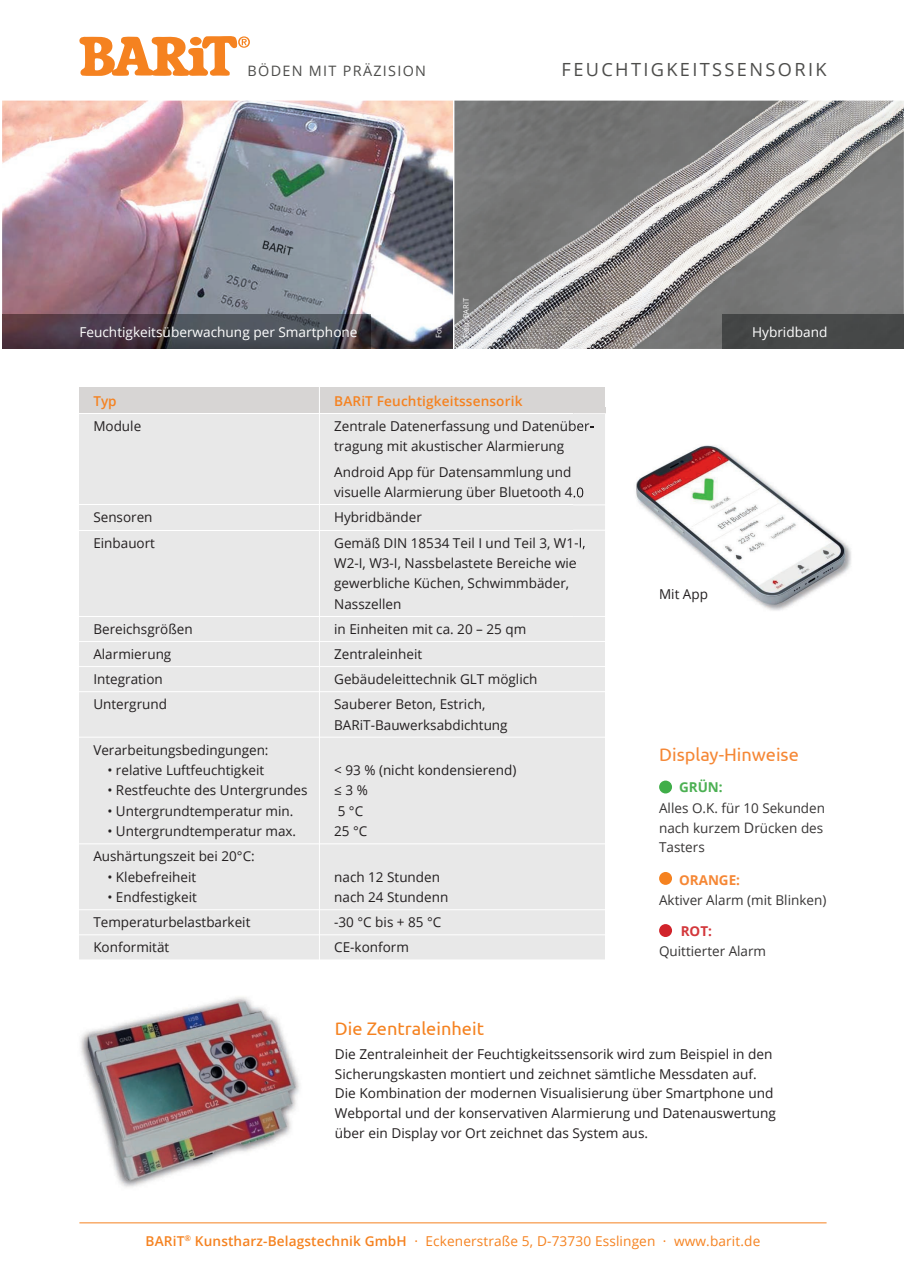
<style>
.page{position:relative;width:906px;height:1276px;background:#fff}
.page>*{position:absolute;margin:0;border:0;box-sizing:border-box;transform-origin:0 0}
.t1{font:18.15px "Jbqqqg Open Sans";letter-spacing:.13em;color:#4d4d4b}
.t2{font:18.15px "Yfdtfq Ubuntu";color:#f58220}
.t3{font:18.15px "Yfdtfq Ubuntu";color:#f58735}
.t4{font:14.4px "Jbqqqg Open Sans";letter-spacing:.09em;color:#4d4d4b}
.t5{font:13.65px/19.6px "Cnwfhv Open Sans";color:#231f20}
.t6{font:13.65px/20.4px "Jbqqqg Open Sans";color:#231f20}
.t7{font:13.65px "Jbqqqg Open Sans";letter-spacing:.01em;color:#f58220}
.t8{font:13.65px/20px "Jbqqqg Open Sans";color:#373535}
.t9{font:13.65px "Cnwfhv Open Sans";color:#fff}
.t10{font:600 13.65px "Pdmyng Open Sans";letter-spacing:.01em;color:#f58220}
.t11{font:13.65px "Cnwfhv Open Sans";color:#373535}
.t12{font:13.65px "Jbqqqg Open Sans";color:#fff}
.t13{font:700 13.65px "Hmvcgx Open Sans";color:#f58735}
.t14{font:700 13.65px "Hmvcgx Open Sans";color:#4cb053}
.t15{font:700 13.65px "Hmvcgx Open Sans";color:#d3373b}
.t16{font:7.5px "Jbqqqg Open Sans";color:#fff}
.s1{font-family:"Open Sans";font-size:14.4px}
.s2{font-family:"Pdmyng Open Sans";font-weight:600}
</style>
<div class="page">
<img style="left:80px;top:997px;width:220px;height:190px">
<hr style="left:79px;top:1222px;width:747px;height:1px;background:#f58220">
<svg style="left:79px;top:36px;width:171px;height:40px"></svg>
<img style="left:2px;top:101px;width:902px;height:248px">
<img style="left:2px;top:315px;width:369px;height:34px">
<div style="left:722px;top:315px;width:182px;height:34px;background:#464848"></div>
<div style="left:79px;top:387px;width:526px;height:572px;background:#e8e8e8"></div>
<div style="left:79px;top:387px;width:526px;height:26px;background:#d7d5d4"></div>
<hr style="left:72px;top:413px;width:551px;height:1px;background:#fff">
<hr style="left:72px;top:504px;width:551px;height:1px;background:#fff">
<hr style="left:72px;top:530px;width:551px;height:1px;background:#fff">
<hr style="left:72px;top:616px;width:551px;height:1px;background:#fff">
<hr style="left:72px;top:641px;width:551px;height:1px;background:#fff">
<hr style="left:72px;top:666px;width:551px;height:1px;background:#fff">
<hr style="left:72px;top:691px;width:551px;height:1px;background:#fff">
<hr style="left:72px;top:737px;width:551px;height:1px;background:#fff">
<hr style="left:72px;top:843px;width:551px;height:1px;background:#fff">
<hr style="left:72px;top:909px;width:551px;height:1px;background:#fff">
<hr style="left:72px;top:934px;width:551px;height:1px;background:#fff">
<hr style="left:319px;top:383px;width:1px;height:587px;background:#fff">
<div style="left:659px;top:780px;width:13px;height:13px;background:#40ae49;border-radius:50%"></div>
<div style="left:659px;top:872px;width:13px;height:13px;background:#f58220;border-radius:50%"></div>
<div style="left:659px;top:924px;width:13px;height:13px;background:#d1232a;border-radius:50%"></div>
<img style="left:582px;top:408px;width:269px;height:203px">
<img style="left:573px;top:413px;width:50px;height:1px">
<img style="left:582px;top:504px;width:41px;height:1px">
<img style="left:582px;top:530px;width:41px;height:1px">
<img style="left:573px;top:420px;width:16px;height:14px">
<svg style="left:573px;top:487px;width:11px;height:13px"></svg>
<svg style="left:574px;top:537px;width:11px;height:12px"></svg>
<svg style="left:573px;top:560px;width:3px;height:8px"></svg>
<p class="t4" style="left:248px;top:61px;width:180px">BÖDEN MIT PRÄZISION</p>
<h1 class="t1" style="left:561px;top:57px;width:266px">FEUCHTIGKEITSSENSORIK</h1>
<p class="t9" style="left:79px;top:322px;width:280px">Feuchtigkeitsüberwachung per Smartphone</p>
<p class="t16" style="left:461px;top:338px;width:42px;rotate:-90deg">Foto: BARiT</p>
<p class="t10" style="left:93px;top:391px;width:25px">Typ</p>
<p class="t10" style="left:334px;top:391px;width:190px">BARiT Feuchtigkeitssensorik</p>
<p class="t6" style="left:93px;top:415px;width:49px">Module</p>
<p class="t6" style="left:334px;top:415px;width:261px">Zentrale Datenerfassung und Datenüber&shy;tragung mit akustischer Alarmierung</p>
<p class="t5" style="left:334px;top:461px;width:251px;line-height:20.4px">Android App für Datensammlung und visuelle Alarmierung über Bluetooth 4.0</p>
<p class="t5" style="left:93px;top:507px;width:61px">Sensoren</p>
<p class="t5" style="left:334px;top:507px;width:89px">Hybridbänder</p>
<p class="t5" style="left:93px;top:532px;width:63px">Einbauort</p>
<p class="t5" style="left:334px;top:532px;width:253px">Gemäß DIN 18534 Teil I und Teil 3, W1-I,</p>
<p class="t6" style="left:334px;top:552px;width:244px">W2-I, W3-I, Nassbelastete Bereiche wie</p>
<p class="t5" style="left:334px;top:573px;width:236px">gewerbliche Küchen, Schwimmbäder,</p>
<p class="t6" style="left:334px;top:593px;width:69px">Nasszellen</p>
<p class="t6" style="left:93px;top:618px;width:101px">Bereichsgrößen</p>
<p class="t6" style="left:334px;top:618px;width:194px">in Einheiten mit ca. 20 – 25 qm</p>
<p class="t6" style="left:93px;top:643px;width:79px">Alarmierung</p>
<p class="t6" style="left:334px;top:643px;width:90px">Zentraleinheit</p>
<p class="t5" style="left:93px;top:669px;width:71px">Integration</p>
<p class="t5" style="left:334px;top:669px;width:205px">Gebäudeleittechnik GLT möglich</p>
<p class="t6" style="left:93px;top:693px;width:75px">Untergrund</p>
<p class="t6" style="left:334px;top:693px;width:175px">Sauberer Beton, Estrich,<br>BARiT-Bauwerksabdichtung</p>
<p class="t6" style="left:93px;top:739px;width:177px">Verarbeitungsbedingungen:</p>
<p class="t5" style="left:107px;top:760px;width:158px">• relative Luftfeuchtigkeit</p>
<p class="t5" style="left:334px;top:760px;width:184px">&lt; 93 % (nicht kondensierend)</p>
<p class="t5" style="left:107px;top:780px;width:202px">• Restfeuchte des Untergrundes</p>
<p class="t5" style="left:334px;top:780px;width:35px">≤ 3 %</p>
<p class="t5" style="left:107px;top:800px;width:187px">• Untergrundtemperatur min.</p>
<p class="t5" style="left:338px;top:800px;width:27px">5 °C</p>
<p class="t5" style="left:107px;top:821px;width:190px">• Untergrundtemperatur max.</p>
<p class="t5" style="left:334px;top:821px;width:35px">25 °C</p>
<p class="t5" style="left:93px;top:846px;width:163px">Aushärtungszeit bei 20°C:</p>
<p class="t6" style="left:107px;top:866px;width:90px">• Klebefreiheit</p>
<p class="t6" style="left:334px;top:866px;width:107px">nach 12 Stunden</p>
<p class="t6" style="left:107px;top:886px;width:91px">• Endfestigkeit</p>
<p class="t6" style="left:334px;top:886px;width:116px">nach 24 Stundenn</p>
<p class="t5" style="left:93px;top:912px;width:159px">Temperaturbelastbarkeit</p>
<p class="t5" style="left:334px;top:912px;width:109px">-30 °C bis + 85 °C</p>
<p class="t5" style="left:93px;top:937px;width:77px">Konformität</p>
<p class="t5" style="left:334px;top:937px;width:76px">CE-konform</p>
<p class="t12" style="left:752px;top:322px;width:77px">Hybridband</p>
<p class="t5" style="left:659px;top:584px;width:50px">Mit App</p>
<h1 class="t3" style="left:659px;top:744px;width:141px">Display-Hinweise</h1>
<p class="t14" style="left:679px;top:778px;width:45px">GRÜN:</p>
<p class="t8" style="left:659px;top:797px;width:167px">Alles O.K. für 10 Sekunden nach kurzem <span class="s1">D</span>rücken des<br>Tasters</p>
<p class="t13" style="left:679px;top:870px;width:63px">ORANGE:</p>
<p class="t11" style="left:659px;top:890px;width:169px">Aktiver Alarm (mit Blinken)</p>
<p class="t15" style="left:681px;top:921px;width:33px">ROT:</p>
<p class="t8" style="left:659px;top:940px;width:109px">Quittierter Alarm</p>
<h1 class="t2" style="left:335px;top:1017px;width:151px">Die Zentraleinheit</h1>
<p class="t5" style="left:335px;top:1044px;width:442px">Die Zentraleinheit der Feuchtigkeitssensorik wird zum Beispiel in den Sicherungskasten montiert und zeichnet sämtliche Messdaten auf.<br>Die Kombination der modernen Visualisierung über Smartphone und Webportal und der konservativen Alarmierung und Datenauswertung über ein Display vor Ort zeichnet das System aus.</p>
<p class="t7" style="left:146px;top:1231px;width:616px"><span class="s2">BARiT</span><sup>®</sup> <span class="s2">Kunstharz-Belagstechnik GmbH</span> · Eckenerstraße 5, D-73730 Esslingen · www.barit.de</p>
</div>
